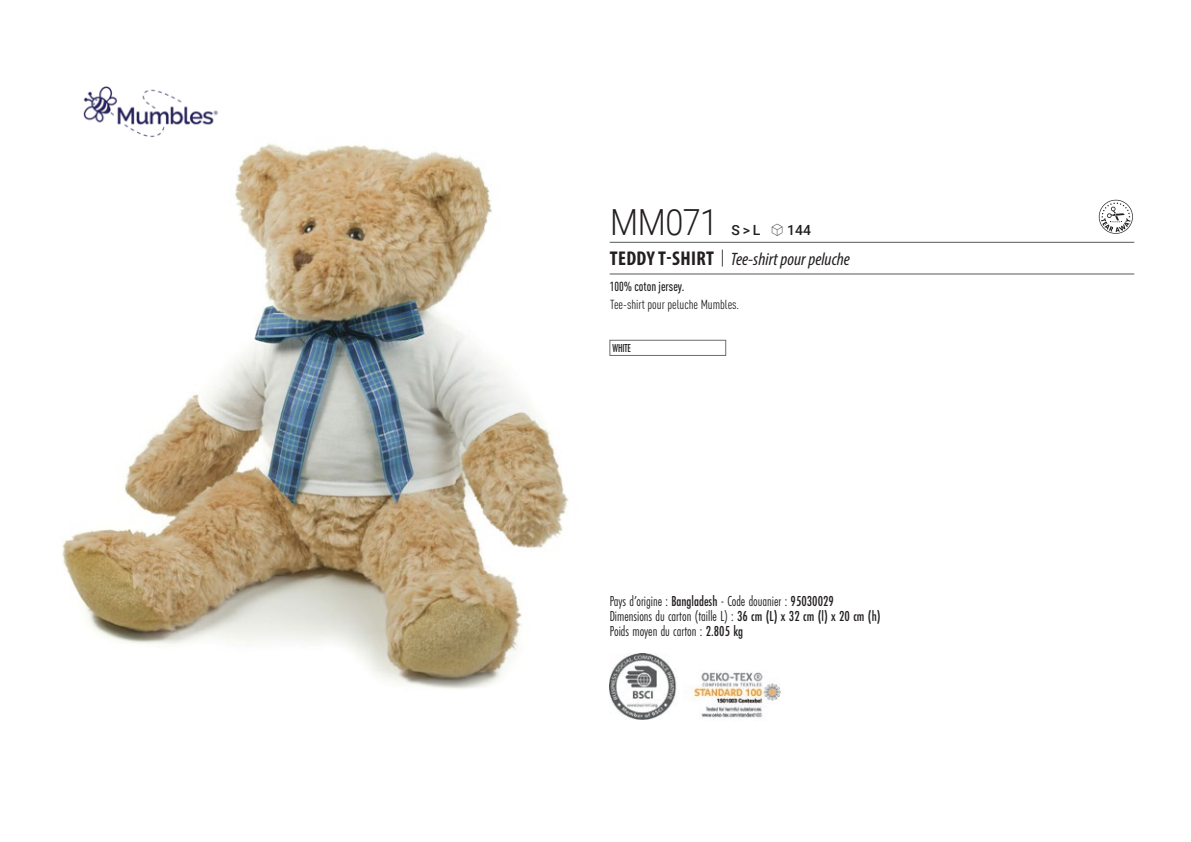
<style>
.page{position:relative;width:1191px;height:842px;background:#fff}
.page>*{position:absolute;margin:0;border:0;box-sizing:border-box;transform-origin:0 0}
.t1{font:300 36px "Roboto";letter-spacing:-.015em;color:#231f20;scale:.9 1}
.t2{font:italic 18px "Myriad Variable Concept";color:#231f20}
.t3{font:15px "Futura PT Cond";color:#231f20;scale:.95 1}
.t4{font:500 14px "Roboto";color:#231f20}
.t5{font:condensed 13px "DIN Pro";color:#231f20}
.grammage_2020{font:500 condensed 13px "DIN Pro";color:#231f20;scale:.95 1}
.Coloris_nuancier{font:500 12px "Futura PT Cond";letter-spacing:-.01em;color:#231f20;scale:.9 1}
.s1{font-family:"Linotype Shapeshifter";font-weight:400;font-size:16px}
.s2{font-family:"Myriad Pro";font-weight:700;font-style:normal;font-stretch:condensed;font-size:20px}
.s3{font-family:"Roboto Condensed";font-weight:300;font-style:normal;font-size:20px}
.s4{font-weight:500}
</style>
<div class="page">
<img style="left:62px;top:143px;width:507px;height:547px">
<div style="left:609px;top:340px;width:117px;height:16px;background:#fff;border:1px solid #6c6d70"></div>
<svg style="left:1098px;top:200px;width:34px;height:34px"></svg>
<img style="left:83px;top:86px;width:135px;height:51px">
<img style="left:609px;top:654px;width:68px;height:66px">
<img style="left:693px;top:672px;width:87px;height:46px">
<hr style="left:609px;top:242px;width:525px;height:1px;background:#57585a">
<hr style="left:609px;top:274px;width:525px;height:1px;background:#57585a">
<p class="t1" style="left:610px;top:197px;width:121px">MM071</p>
<p class="t4" style="left:731px;top:220px;width:81px">S &gt; L <span class="s1">S</span> 144</p>
<p class="t2" style="left:610px;top:249px;width:242px"><span class="s2">TEDDY T-SHIRT</span> <span class="s3">|</span> Tee-shirt pour peluche</p>
<p class="grammage_2020" style="left:609px;top:277px;width:80px">100% coton jersey.</p>
<p class="t5" style="left:610px;top:295px;width:130px">Tee-shirt pour peluche Mumbles.</p>
<p class="Coloris_nuancier" style="left:612px;top:341px;width:22px">WHITE</p>
<p class="t3" style="left:609px;top:592px;width:237px">Pays d’origine : <span class="s4">Bangladesh</span> - Code douanier : <span class="s4">95030029</span></p>
<p class="t3" style="left:609px;top:607px;width:287px">Dimensions du carton (taille L) : <span class="s4">36 cm (L) x 32 cm (l) x 20 cm (h)</span></p>
<p class="t3" style="left:609px;top:622px;width:142px">Poids moyen du carton : <span class="s4">2.805 kg</span></p>
</div>
